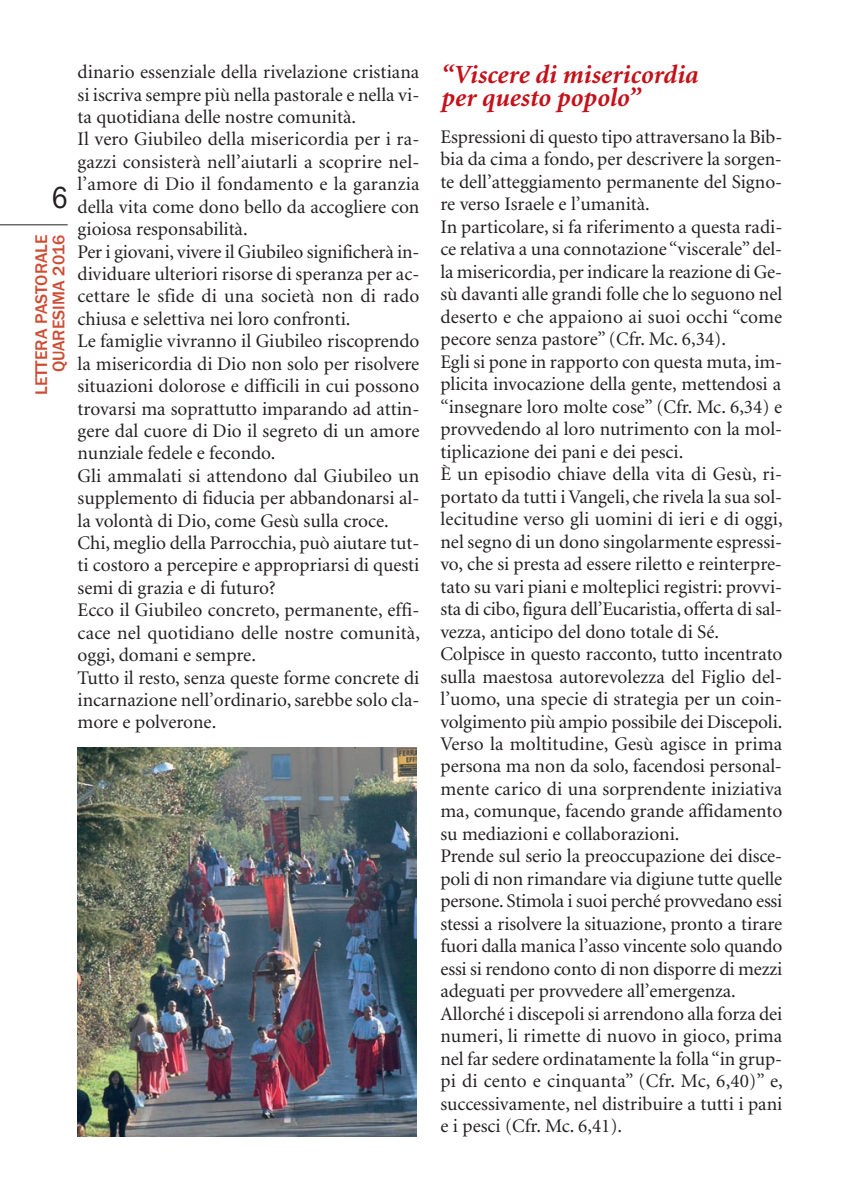
<style>
.page{position:relative;width:848px;height:1204px;background:#fff}
.page>*{position:absolute;margin:0;border:0;box-sizing:border-box;transform-origin:0 0}
.t1{font:condensed 31.5px "Franklin Gothic";color:#231f20}
.t2{font:italic 700 26.25px/22.4px "Minion";color:#c4121a}
.t3{font:19.25px/22.4px "Minion";color:#231f20}
.t4{font:500 17.5px/17.5px "Franklin Gothic";color:#ce4c34;text-align:right}
</style>
<div class="page">
<hr style="left:0;top:224px;width:68px;height:1px;background:#231f20">
<img style="left:78px;top:747px;width:338px;height:389px">
<h1 class="t1" style="left:52px;top:187px;width:18px">6</h1>
<p class="t4" style="left:34px;top:395px;width:162px;rotate:-90deg">LETTERA PASTORALE<br>QUARESIMA 2016</p>
<p class="t3" style="left:78px;top:62px;width:344px">dinario essenziale della rivelazione cristiana si iscriva sempre più nella pastorale e nella vi&shy;ta quotidiana delle nostre comunità.<br>Il vero Giubileo della misericordia per i ra&shy;gazzi consisterà nell’aiutarli a scoprire nel&shy;l’amore di Dio il fondamento e la garanzia della vita come dono bello da accogliere con gioiosa responsabilità.<br>Per i giovani, vivere il Giubileo significherà in&shy;dividuare ulteriori risorse di speranza per ac&shy;cettare le sfide di una società non di rado chiusa e selettiva nei loro confronti.<br>Le famiglie vivranno il Giubileo riscoprendo la misericordia di Dio non solo per risolvere situazioni dolorose e difficili in cui possono trovarsi ma soprattutto imparando ad attin&shy;gere dal cuore di Dio il segreto di un amore nunziale fedele e fecondo.<br>Gli ammalati si attendono dal Giubileo un supplemento di fiducia per abbandonarsi al&shy;la volontà di Dio, come Gesù sulla croce.<br>Chi, meglio della Parrocchia, può aiutare tut&shy;ti costoro a percepire e appropriarsi di questi semi di grazia e di futuro?<br>Ecco il Giubileo concreto, permanente, effi&shy;cace nel quotidiano delle nostre comunità, oggi, domani e sempre.<br>Tutto il resto, senza queste forme concrete di incarnazione nell’ordinario, sarebbe solo cla&shy;more e polverone.</p>
<h2 class="t2" style="left:440px;top:66px;width:259px">“Viscere di misericordia per questo popolo”</h2>
<p class="t3" style="left:440px;top:127px;width:344px">Espressioni di questo tipo attraversano la Bib&shy;bia da cima a fondo, per descrivere la sorgen&shy;te dell’atteggiamento permanente del Signo&shy;re verso Israele e l’umanità.<br>In particolare, si fa riferimento a questa radi&shy;ce relativa a una connotazione “viscerale” del&shy;la misericordia, per indicare la reazione di Ge&shy;sù davanti alle grandi folle che lo seguono nel deserto e che appaiono ai suoi occhi “come pecore senza pastore” (Cfr. Mc. 6,34).<br>Egli si pone in rapporto con questa muta, im&shy;plicita invocazione della gente, mettendosi a “insegnare loro molte cose” (Cfr. Mc. 6,34) e provvedendo al loro nutrimento con la mol&shy;tiplicazione dei pani e dei pesci.<br>È un episodio chiave della vita di Gesù, ri&shy;portato da tutti i Vangeli, che rivela la sua sol&shy;lecitudine verso gli uomini di ieri e di oggi, nel segno di un dono singolarmente espressi&shy;vo, che si presta ad essere riletto e reinterpre&shy;tato su vari piani e molteplici registri: provvi&shy;sta di cibo, figura dell’Eucaristia, offerta di sal&shy;vezza, anticipo del dono totale di Sé.<br>Colpisce in questo racconto, tutto incentrato sulla maestosa autorevolezza del Figlio del&shy;l’uomo, una specie di strategia per un coin&shy;volgimento più ampio possibile dei Discepoli.<br>Verso la moltitudine, Gesù agisce in prima persona ma non da solo, facendosi personal&shy;mente carico di una sorprendente iniziativa ma, comunque, facendo grande affidamento su mediazioni e collaborazioni.<br>Prende sul serio la preoccupazione dei disce&shy;poli di non rimandare via digiune tutte quelle persone. Stimola i suoi perché provvedano essi stessi a risolvere la situazione, pronto a tirare fuori dalla manica l’asso vincente solo quando essi si rendono conto di non disporre di mezzi adeguati per provvedere all’emergenza.<br>Allorché i discepoli si arrendono alla forza dei numeri, li rimette di nuovo in gioco, prima nel far sedere ordinatamente la folla “in grup&shy;pi di cento e cinquanta” (Cfr. Mc, 6,40)” e, successivamente, nel distribuire a tutti i pani e i pesci (Cfr. Mc. 6,41).</p>
</div>
